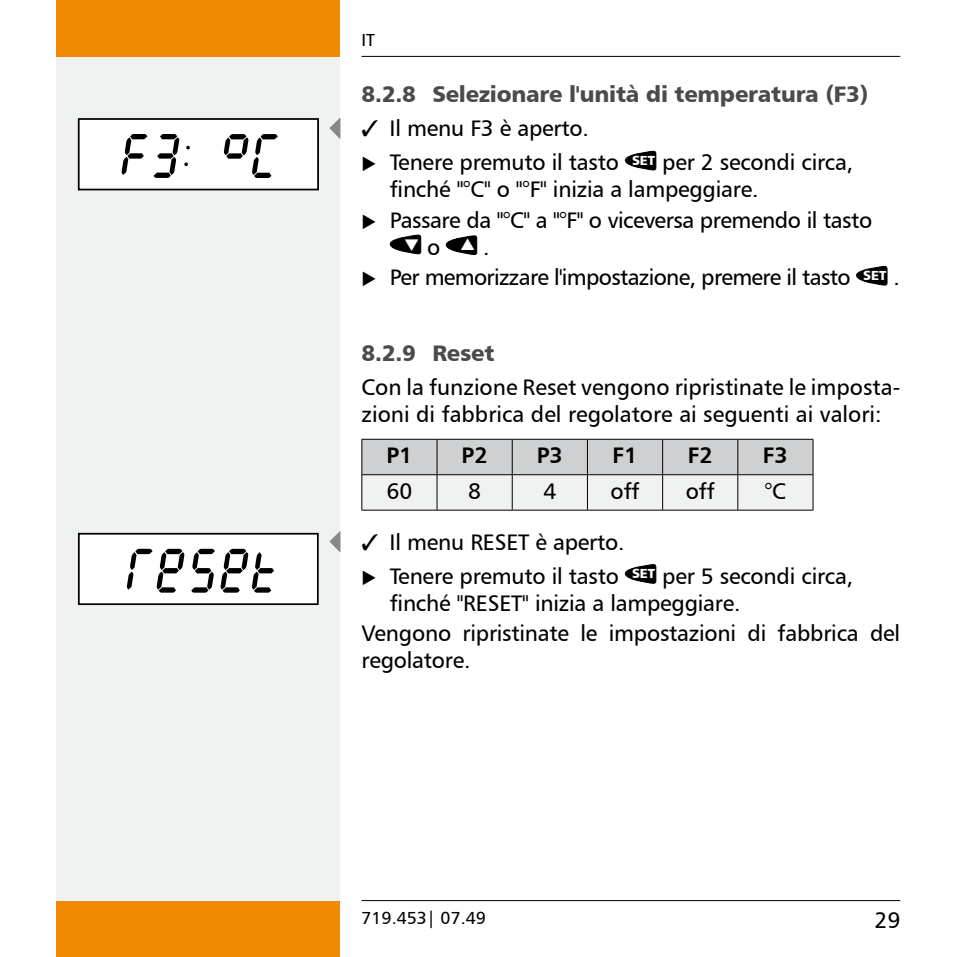
<style>
.page{position:relative;width:957px;height:957px;background:#fff}
.page>*{position:absolute;margin:0;border:0;box-sizing:border-box;transform-origin:0 0}
.t1{font:22.5px/34px "Humanist 777 BT Roman B";letter-spacing:-.01em;color:#000}
.t2{font:22.5px "Humanist 777 BT Black B";letter-spacing:-.01em;color:#4b4b4d}
.t3{font:22.5px/30.5px "Humanist 777 BT Roman B";letter-spacing:-.03em;color:#000}
.t4{font:22.5px "Humanist 777 BT Bold B";color:#000}
.t5{font:17.5px "Humanist 777 BT Roman B";color:#000}
</style>
<div class="page">
<div style="left:57px;top:0;width:283px;height:57px;background:#f08a00"></div>
<hr style="left:361px;top:900px;width:539px;height:1px;background:#000">
<hr style="left:361px;top:56px;width:539px;height:1px;background:#000">
<div style="left:57px;top:900px;width:283px;height:57px;background:#f08a00"></div>
<div style="left:57px;top:57px;width:283px;height:843px;background:#f0f1f1"></div>
<svg style="left:624px;top:151px;width:32px;height:20px"></svg>
<svg style="left:389px;top:235px;width:32px;height:19px"></svg>
<svg style="left:856px;top:266px;width:31px;height:20px"></svg>
<svg style="left:362px;top:440px;width:450px;height:70px"></svg>
<hr style="left:361px;top:439px;width:76px;height:1px;background:#000">
<hr style="left:361px;top:439px;width:1px;height:35px;background:#000">
<hr style="left:437px;top:439px;width:75px;height:1px;background:#000">
<hr style="left:436px;top:439px;width:1px;height:35px;background:#000">
<hr style="left:512px;top:439px;width:75px;height:1px;background:#000">
<hr style="left:512px;top:439px;width:1px;height:35px;background:#000">
<hr style="left:587px;top:439px;width:75px;height:1px;background:#000">
<hr style="left:587px;top:439px;width:1px;height:35px;background:#000">
<hr style="left:662px;top:439px;width:76px;height:1px;background:#000">
<hr style="left:662px;top:439px;width:1px;height:35px;background:#000">
<hr style="left:738px;top:439px;width:75px;height:1px;background:#000">
<hr style="left:737px;top:439px;width:1px;height:35px;background:#000">
<hr style="left:812px;top:439px;width:1px;height:35px;background:#000">
<hr style="left:361px;top:474px;width:76px;height:1px;background:#000">
<hr style="left:361px;top:475px;width:1px;height:35px;background:#000">
<hr style="left:437px;top:474px;width:75px;height:1px;background:#000">
<hr style="left:436px;top:475px;width:1px;height:35px;background:#000">
<hr style="left:512px;top:474px;width:75px;height:1px;background:#000">
<hr style="left:512px;top:475px;width:1px;height:35px;background:#000">
<hr style="left:587px;top:474px;width:75px;height:1px;background:#000">
<hr style="left:587px;top:475px;width:1px;height:35px;background:#000">
<hr style="left:662px;top:474px;width:76px;height:1px;background:#000">
<hr style="left:662px;top:475px;width:1px;height:35px;background:#000">
<hr style="left:738px;top:474px;width:75px;height:1px;background:#000">
<hr style="left:737px;top:475px;width:1px;height:35px;background:#000">
<hr style="left:812px;top:475px;width:1px;height:35px;background:#000">
<hr style="left:361px;top:510px;width:76px;height:1px;background:#000">
<hr style="left:437px;top:510px;width:75px;height:1px;background:#000">
<hr style="left:512px;top:510px;width:75px;height:1px;background:#000">
<hr style="left:587px;top:510px;width:75px;height:1px;background:#000">
<hr style="left:662px;top:510px;width:76px;height:1px;background:#000">
<hr style="left:738px;top:510px;width:75px;height:1px;background:#000">
<svg style="left:624px;top:564px;width:32px;height:20px"></svg>
<svg style="left:330px;top:118px;width:10px;height:21px"></svg>
<svg style="left:330px;top:531px;width:10px;height:21px"></svg>
<div style="left:78px;top:118px;width:241px;height:72px;background:#fff"></div>
<svg style="left:224px;top:134px;width:54px;height:44px"></svg>
<div style="left:78px;top:118px;width:241px;height:72px;border:2px solid #000"></div>
<svg style="left:122px;top:134px;width:25px;height:41px"></svg>
<svg style="left:154px;top:134px;width:36px;height:44px"></svg>
<div style="left:78px;top:533px;width:241px;height:72px;background:#fff"></div>
<svg style="left:127px;top:549px;width:57px;height:44px"></svg>
<svg style="left:191px;top:549px;width:24px;height:44px"></svg>
<svg style="left:221px;top:549px;width:53px;height:44px"></svg>
<div style="left:78px;top:533px;width:241px;height:72px;border:2px solid #000"></div>
<svg style="left:445px;top:236px;width:32px;height:19px"></svg>
<p class="t5" style="left:361px;top:29px;width:15px">IT</p>
<p class="t2" style="left:361px;top:80px;width:508px">8.2.8 Selezionare l'unità di temperatura (F3)</p>
<p class="t1" style="left:390px;top:111px;width:465px">Il menu F3 è aperto.<br>Tenere premuto il tasto <sup>SET</sup> per 2 secondi circa,</p>
<p class="t1" style="left:390px;top:174px;width:484px;line-height:30.5px">finché "°C" o "°F" inizia a lampeggiare.<br>Passare da "°C" a "°F" o viceversa premendo il tasto</p>
<p class="t1" style="left:404px;top:230px;width:38px"><sup>❑</sup> o</p>
<p class="t3" style="left:390px;top:231px;width:511px;text-indent:93px">.<br>Per memorizzare l'impostazione, premere il tasto <sup>SET</sup> .</p>
<p class="t2" style="left:361px;top:338px;width:134px">8.2.9 Reset</p>
<p class="t1" style="left:361px;top:373px;width:540px;line-height:27px">Con la funzione Reset vengono ripristinate le imposta&shy;zioni di fabbrica del regolatore ai seguenti ai valori:</p>
<p class="t4" style="left:386px;top:441px;width:28px">P1</p>
<p class="t4" style="left:461px;top:441px;width:28px">P2</p>
<p class="t4" style="left:537px;top:441px;width:28px">P3</p>
<p class="t4" style="left:612px;top:441px;width:26px">F1</p>
<p class="t4" style="left:688px;top:441px;width:26px">F2</p>
<p class="t4" style="left:763px;top:441px;width:26px">F3</p>
<p class="t1" style="left:386px;top:473px;width:27px">60</p>
<p class="t1" style="left:468px;top:473px;width:14px">8</p>
<p class="t1" style="left:543px;top:473px;width:14px">4</p>
<p class="t1" style="left:610px;top:473px;width:31px">off</p>
<p class="t1" style="left:685px;top:473px;width:31px">off</p>
<p class="t1" style="left:765px;top:473px;width:23px">°C</p>
<p class="t1" style="left:390px;top:524px;width:465px">Il menu RESET è aperto.<br>Tenere premuto il tasto <sup>SET</sup> per 5 secondi circa,</p>
<p class="t1" style="left:361px;top:587px;width:540px;line-height:30.5px;text-indent:28px">finché "RESET" inizia a lampeggiare.<br>Vengono ripristinate le impostazioni di fabbrica del</p>
<p class="t1" style="left:361px;top:643px;width:111px">regolatore.</p>
<p class="t5" style="left:361px;top:907px;width:126px">719.453| 07.49</p>
<p class="t1" style="left:874px;top:902px;width:27px">29</p>
</div>
